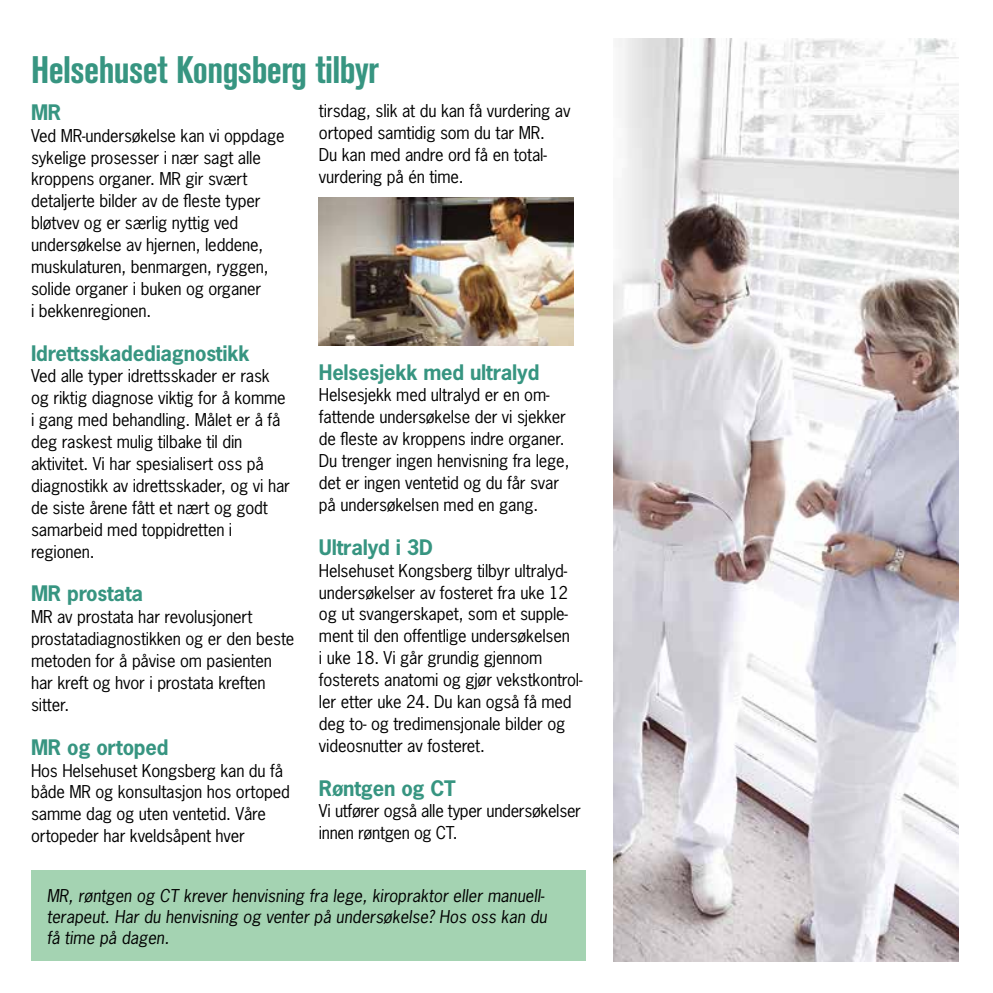
<style>
.page{position:relative;width:993px;height:993px;background:#fff}
.page>*{position:absolute;margin:0;border:0;box-sizing:border-box;transform-origin:0 0}
.t1{font:700 condensed 37.98px "Akzidenz Grotesk BE";letter-spacing:-.015em;color:#379581}
.t2{font:700 20.12px "News Gothic";letter-spacing:-.01em;color:#379581}
.t3{font:16.62px/21.9px "News Gothic";letter-spacing:-.01em;color:#000}
.t4{font:italic 16.62px/21px "News Gothic";color:#000}
</style>
<div class="page">
<div style="left:31px;top:870px;width:554px;height:90px;background:#a4d3b2"></div>
<img style="left:613px;top:39px;width:344px;height:921px">
<img style="left:319px;top:198px;width:254px;height:147px">
<h1 class="t1" style="left:31px;top:48px;width:349px">Helsehuset Kongsberg tilbyr</h1>
<p class="t2" style="left:31px;top:99px;width:32px">mr</p>
<p class="t3" style="left:31px;top:124px;width:255px">Ved MR-undersøkelse kan vi oppdage sykelige prosesser i nær sagt alle kroppens organer. MR gir svært detaljerte bilder av de fleste typer bløtvev og er særlig nyttig ved undersøkelse av hjernen, leddene, muskulaturen, benmargen, ryggen, solide organer i buken og organer<br>i bekkenregionen.</p>
<p class="t2" style="left:31px;top:339px;width:220px">idrettsskadediagnostikk</p>
<p class="t3" style="left:31px;top:365px;width:260px">Ved alle typer idrettsskader er rask og riktig diagnose viktig for å komme i gang med behandling. Målet er å få deg raskest mulig tilbake til din aktivitet. Vi har spesialisert oss på diagnostikk av idrettsskader, og vi har de siste årene fått et nært og godt samarbeid med toppidretten i regionen.</p>
<p class="t2" style="left:31px;top:580px;width:113px">mr prostata</p>
<p class="t3" style="left:31px;top:605px;width:265px">MR av prostata har revolusjonert prostatadiagnostikken og er den beste metoden for å påvise om pasienten har kreft og hvor i prostata kreften sitter.</p>
<p class="t2" style="left:31px;top:733px;width:139px">mr og ortoped</p>
<p class="t3" style="left:31px;top:759px;width:260px">Hos Helsehuset Kongsberg kan du få både MR og konsultasjon hos ortoped samme dag og uten ventetid. Våre ortopeder har kveldsåpent hver</p>
<p class="t3" style="left:319px;top:99px;width:253px">tirsdag, slik at du kan få vurdering av ortoped samtidig som du tar MR.<br>Du kan med andre ord få en total&shy;vurdering på én time.</p>
<p class="t2" style="left:319px;top:358px;width:222px">Helsesjekk med ultralyd</p>
<p class="t3" style="left:319px;top:384px;width:252px">Helsesjekk med ultralyd er en om&shy;fattende undersøkelse der vi sjekker de fleste av kroppens indre organer.<br>Du trenger ingen henvisning fra lege, det er ingen ventetid og du får svar på undersøkelsen med en gang.</p>
<p class="t2" style="left:319px;top:533px;width:115px">Ultralyd i 3d</p>
<p class="t3" style="left:319px;top:559px;width:265px">Helsehuset Kongsberg tilbyr ultralyd&shy;undersøkelser av fosteret fra uke 12 og ut svangerskapet, som et supple&shy;ment til den offentlige undersøkelsen<br>i uke 18. Vi går grundig gjennom fosterets anatomi og gjør vekstkontrol&shy;ler etter uke 24. Du kan også få med deg to- og tredimensjonale bilder og videosnutter av fosteret.</p>
<p class="t2" style="left:319px;top:774px;width:138px">røntgen og Ct</p>
<p class="t3" style="left:319px;top:799px;width:263px">Vi utfører også alle typer undersøkelser innen røntgen og CT.</p>
<p class="t4" style="left:47px;top:884px;width:501px">MR, røntgen og CT krever henvisning fra lege, kiropraktor eller manuell&shy;terapeut. Har du henvisning og venter på undersøkelse? Hos oss kan du få time på dagen.</p>
</div>
